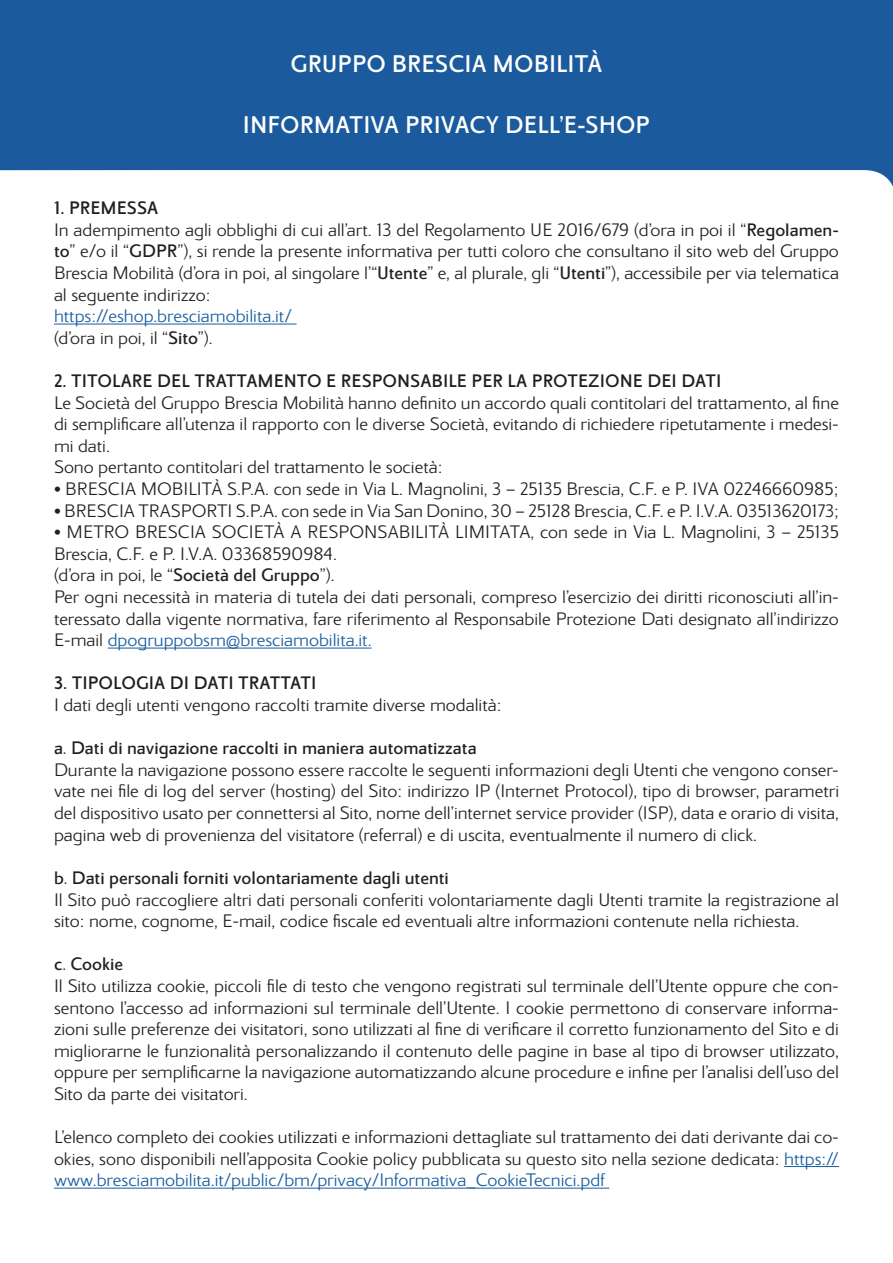
<style>
.page{position:relative;width:893px;height:1263px;background:#fff}
.page>*{position:absolute;margin:0;border:0;box-sizing:border-box;transform-origin:0 0}
.t1{font:900 24px "Metrobrescia";color:#fff}
.t2{font:500 18px/21.6px "Metrobrescia";color:#231f20;text-align:justify}
.t3{font:700 18px "Metrobrescia";color:#231f20}
.t4{font:900 18px "Metrobrescia";color:#231f20}
.t5{font:500 18px "Metrobrescia";color:#175d9e}
.s1{font-weight:700}
.s2{color:#175d9e}
</style>
<div class="page">
<svg style="left:0;top:0;width:893px;height:187px;background:#2e68a5"></svg>
<hr style="left:54px;top:324px;width:243px;height:1px;background:#175d9e">
<hr style="left:108px;top:648px;width:264px;height:1px;background:#175d9e">
<hr style="left:784px;top:1166px;width:55px;height:1px;background:#175d9e">
<hr style="left:54px;top:1188px;width:555px;height:1px;background:#175d9e">
<p class="t1" style="left:290px;top:49px;width:313px">GRUPPO BRESCIA MOBILITÀ</p>
<p class="t1" style="left:243px;top:110px;width:408px">INFORMATIVA PRIVACY DELL’E-SHOP</p>
<p class="t4" style="left:54px;top:197px;width:106px">1. PREMESSA</p>
<p class="t2" style="left:54px;top:219px;width:786px">In adempimento agli obblighi di cui all’art. 13 del Regolamento UE 2016/679 (d’ora in poi il “<span class="s1">Regolamen&shy;to</span>” e/o il “<span class="s1">GDPR</span>”), si rende la presente informativa per tutti coloro che consultano il sito web del Gruppo Brescia Mobilità (d’ora in poi, al singolare l’“<span class="s1">Utente</span>” e, al plurale, gli “<span class="s1">Utenti</span>”), accessibile per via telematica al seguente indirizzo:</p>
<p class="t5" style="left:54px;top:306px;width:240px">https://eshop.bresciamobilita.it/</p>
<p class="t2" style="left:54px;top:327px;width:160px">(d’ora in poi, il “<span class="s1">Sito</span>”).</p>
<p class="t4" style="left:54px;top:370px;width:669px">2. TITOLARE DEL TRATTAMENTO E RESPONSABILE PER LA PROTEZIONE DEI DATI</p>
<p class="t2" style="left:54px;top:392px;width:787px">Le Società del Gruppo Brescia Mobilità hanno definito un accordo quali contitolari del trattamento, al fine di semplificare all’utenza il rapporto con le diverse Società, evitando di richiedere ripetutamente i medesi&shy;mi dati.</p>
<p class="t2" style="left:54px;top:457px;width:390px">Sono pertanto contitolari del trattamento le società:</p>
<p class="t2" style="left:54px;top:478px;width:786px">• BRESCIA MOBILITÀ S.P.A. con sede in Via L. Magnolini, 3 – 25135 Brescia, C.F. e P. IVA 02246660985;</p>
<p class="t2" style="left:54px;top:500px;width:786px">• BRESCIA TRASPORTI S.P.A. con sede in Via San Donino, 30 – 25128 Brescia, C.F. e P. I.V.A. 03513620173;</p>
<p class="t2" style="left:54px;top:521px;width:786px">• METRO BRESCIA SOCIETÀ A RESPONSABILITÀ LIMITATA, con sede in Via L. Magnolini, 3 – 25135<br>Brescia, C.F. e P. I.V.A. 03368590984.</p>
<p class="t2" style="left:54px;top:565px;width:282px">(d’ora in poi, le “<span class="s1">Società del Gruppo</span>”).</p>
<p class="t2" style="left:54px;top:586px;width:786px">Per ogni necessità in materia di tutela dei dati personali, compreso l’esercizio dei diritti riconosciuti all’in&shy;teressato dalla vigente normativa, fare riferimento al Responsabile Protezione Dati designato all’indirizzo E-mail <span class="s2">dpogruppobsm@bresciamobilita.it.</span></p>
<p class="t4" style="left:54px;top:672px;width:264px">3. TIPOLOGIA DI DATI TRATTATI</p>
<p class="t2" style="left:54px;top:694px;width:449px">I dati degli utenti vengono raccolti tramite diverse modalità:</p>
<p class="t3" style="left:54px;top:738px;width:424px">a. Dati di navigazione raccolti in maniera automatizzata</p>
<p class="t2" style="left:54px;top:759px;width:787px">Durante la navigazione possono essere raccolte le seguenti informazioni degli Utenti che vengono conser&shy;vate nei file di log del server (hosting) del Sito: indirizzo IP (Internet Protocol), tipo di browser, parametri del dispositivo usato per connettersi al Sito, nome dell’internet service provider (ISP), data e orario di visita, pagina web di provenienza del visitatore (referral) e di uscita, eventualmente il numero di click.</p>
<p class="t3" style="left:54px;top:867px;width:396px">b. Dati personali forniti volontariamente dagli utenti</p>
<p class="t2" style="left:54px;top:889px;width:786px">Il Sito può raccogliere altri dati personali conferiti volontariamente dagli Utenti tramite la registrazione al sito: nome, cognome, E-mail, codice fiscale ed eventuali altre informazioni contenute nella richiesta.</p>
<p class="t3" style="left:54px;top:954px;width:71px">c. Cookie</p>
<p class="t2" style="left:54px;top:975px;width:786px">Il Sito utilizza cookie, piccoli file di testo che vengono registrati sul terminale dell’Utente oppure che con&shy;sentono l’accesso ad informazioni sul terminale dell’Utente. I cookie permettono di conservare informa&shy;zioni sulle preferenze dei visitatori, sono utilizzati al fine di verificare il corretto funzionamento del Sito e di migliorarne le funzionalità personalizzando il contenuto delle pagine in base al tipo di browser utilizzato, oppure per semplificarne la navigazione automatizzando alcune procedure e infine per l’analisi dell’uso del Sito da parte dei visitatori.</p>
<p class="t2" style="left:54px;top:1126px;width:786px">L’elenco completo dei cookies utilizzati e informazioni dettagliate sul trattamento dei dati derivante dai co&shy;okies, sono disponibili nell’apposita Cookie policy pubblicata su questo sito nella sezione dedicata: <span class="s2">https:// www.bresciamobilita.it/public/bm/privacy/Informativa_CookieTecnici.pdf</span></p>
</div>
